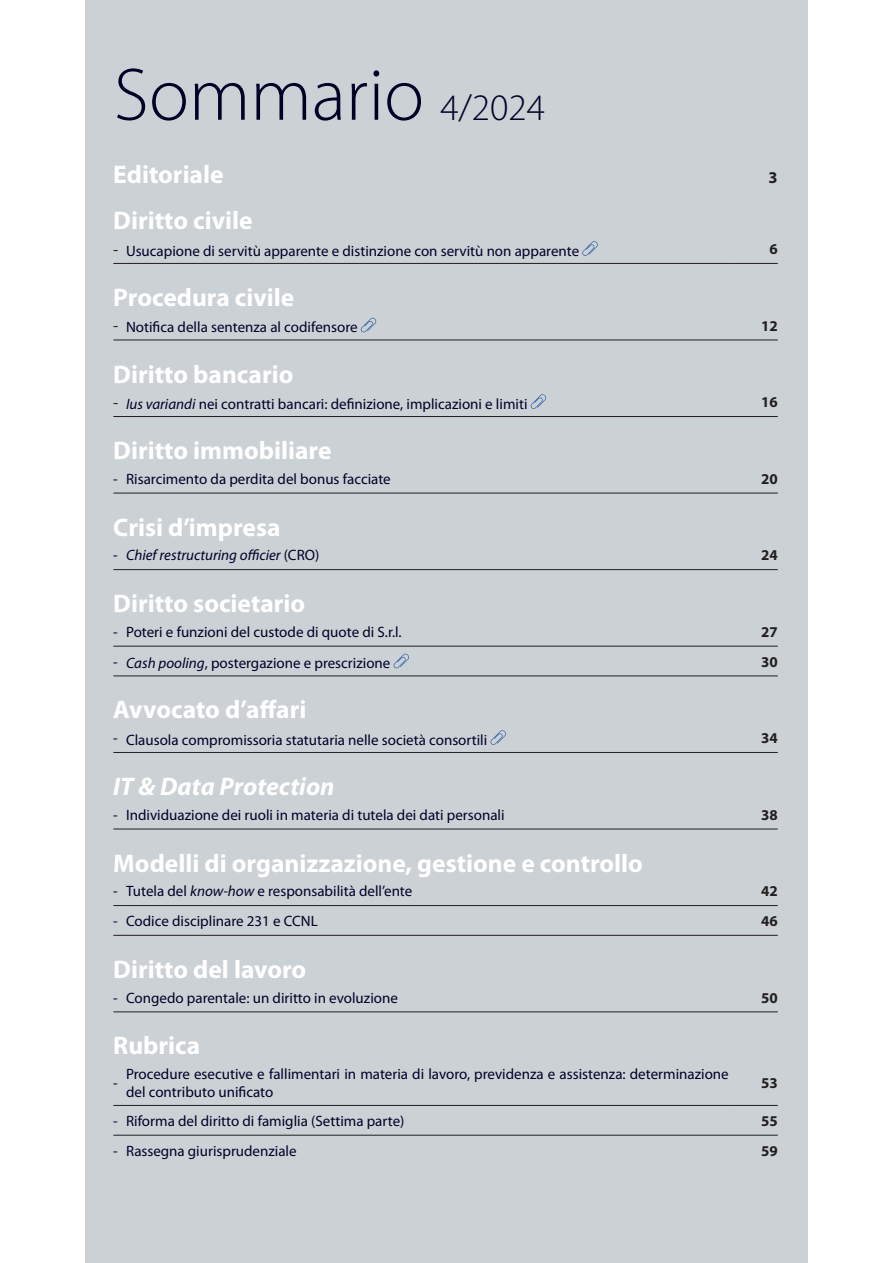
<style>
.page{position:relative;width:893px;height:1263px;background:#fff}
.page>*{position:absolute;margin:0;border:0;box-sizing:border-box;transform-origin:0 0}
.sommario{font:300 75px "Myriad Pro";color:#030028}
.area{font:700 25.5px "Myriad Pro";color:#fff}
.area-2{font:italic 700 25.5px "Myriad Pro";color:#fff}
.t1{font:16.5px "Myriad Pro";color:#231f20}
.t2{font:700 16.5px "Myriad Pro";color:#231f20}
.titoli-indice{font:15px/18px "Myriad Pro";color:#030028}
.titoli-indice-2{font:italic 15px "Myriad Pro";color:#030028}
.numero-pagina{font:700 15px "Myriad Pro";color:#231f20}
.s1{font-size:37.5px}
.s2{font-style:italic}
.s3{font-style:normal}
</style>
<div class="page">
<div style="left:85px;top:0;width:723px;height:1263px;background:#cbd1d5"></div>
<svg style="left:113px;top:905px;width:13px;height:1px"></svg>
<hr style="left:126px;top:905px;width:607px;height:1px;background:#231f20">
<hr style="left:733px;top:905px;width:45px;height:1px;background:#231f20">
<svg style="left:113px;top:1105px;width:13px;height:1px"></svg>
<hr style="left:126px;top:1105px;width:607px;height:1px;background:#231f20">
<hr style="left:733px;top:1105px;width:45px;height:1px;background:#231f20">
<svg style="left:113px;top:1135px;width:13px;height:1px"></svg>
<hr style="left:126px;top:1135px;width:607px;height:1px;background:#231f20">
<hr style="left:733px;top:1135px;width:45px;height:1px;background:#231f20">
<svg style="left:113px;top:263px;width:13px;height:1px"></svg>
<hr style="left:126px;top:263px;width:607px;height:1px;background:#231f20">
<hr style="left:733px;top:263px;width:45px;height:1px;background:#231f20">
<svg style="left:113px;top:340px;width:13px;height:1px"></svg>
<hr style="left:126px;top:340px;width:607px;height:1px;background:#231f20">
<hr style="left:733px;top:340px;width:45px;height:1px;background:#231f20">
<svg style="left:113px;top:416px;width:13px;height:1px"></svg>
<hr style="left:126px;top:416px;width:607px;height:1px;background:#231f20">
<hr style="left:733px;top:416px;width:45px;height:1px;background:#231f20">
<svg style="left:113px;top:493px;width:13px;height:1px"></svg>
<hr style="left:126px;top:493px;width:607px;height:1px;background:#231f20">
<hr style="left:733px;top:493px;width:45px;height:1px;background:#231f20">
<svg style="left:113px;top:569px;width:13px;height:1px"></svg>
<hr style="left:126px;top:569px;width:607px;height:1px;background:#231f20">
<hr style="left:733px;top:569px;width:45px;height:1px;background:#231f20">
<svg style="left:113px;top:646px;width:13px;height:1px"></svg>
<hr style="left:126px;top:646px;width:607px;height:1px;background:#231f20">
<hr style="left:733px;top:646px;width:45px;height:1px;background:#231f20">
<svg style="left:113px;top:676px;width:13px;height:1px"></svg>
<hr style="left:126px;top:676px;width:607px;height:1px;background:#231f20">
<hr style="left:733px;top:676px;width:45px;height:1px;background:#231f20">
<svg style="left:113px;top:752px;width:13px;height:1px"></svg>
<hr style="left:126px;top:752px;width:607px;height:1px;background:#231f20">
<hr style="left:733px;top:752px;width:45px;height:1px;background:#231f20">
<svg style="left:113px;top:829px;width:13px;height:1px"></svg>
<hr style="left:126px;top:829px;width:607px;height:1px;background:#231f20">
<hr style="left:733px;top:829px;width:45px;height:1px;background:#231f20">
<svg style="left:113px;top:935px;width:13px;height:1px"></svg>
<hr style="left:126px;top:935px;width:607px;height:1px;background:#231f20">
<hr style="left:733px;top:935px;width:45px;height:1px;background:#231f20">
<svg style="left:113px;top:1011px;width:13px;height:1px"></svg>
<hr style="left:126px;top:1011px;width:607px;height:1px;background:#231f20">
<hr style="left:733px;top:1011px;width:45px;height:1px;background:#231f20">
<svg style="left:582px;top:241px;width:16px;height:15px"></svg>
<svg style="left:361px;top:317px;width:16px;height:16px"></svg>
<svg style="left:530px;top:394px;width:17px;height:15px"></svg>
<svg style="left:393px;top:653px;width:16px;height:16px"></svg>
<svg style="left:490px;top:730px;width:16px;height:15px"></svg>
<p class="sommario" style="left:114px;top:54px;width:433px">Sommario <span class="s1">4/2024</span></p>
<p class="area" style="left:113px;top:157px;width:112px">Editoriale</p>
<p class="t2" style="left:769px;top:166px;width:11px">3</p>
<p class="area" style="left:113px;top:204px;width:141px">Diritto civile</p>
<p class="t1" style="left:113px;top:239px;width:7px">-</p>
<p class="titoli-indice" style="left:126px;top:242px;width:455px">Usucapione di servitù apparente e distinzione con servitù non apparente</p>
<p class="numero-pagina" style="left:769px;top:239px;width:10px">6</p>
<p class="area" style="left:113px;top:281px;width:183px">Procedura civile</p>
<p class="t1" style="left:113px;top:316px;width:7px">-</p>
<p class="titoli-indice" style="left:126px;top:318px;width:233px">Notifica della sentenza al codifensore</p>
<p class="numero-pagina" style="left:761px;top:316px;width:18px">12</p>
<p class="area" style="left:113px;top:357px;width:182px">Diritto bancario</p>
<p class="t1" style="left:113px;top:392px;width:7px">-</p>
<p class="titoli-indice" style="left:126px;top:395px;width:403px"><span class="s2">Ius variandi</span> nei contratti bancari: definizione, implicazioni e limiti</p>
<p class="numero-pagina" style="left:761px;top:392px;width:18px">16</p>
<p class="area" style="left:113px;top:434px;width:220px">Diritto immobiliare</p>
<p class="titoli-indice" style="left:113px;top:469px;width:6px">-</p>
<p class="titoli-indice" style="left:126px;top:469px;width:266px">Risarcimento da perdita del bonus facciate</p>
<p class="numero-pagina" style="left:761px;top:469px;width:18px">20</p>
<p class="area" style="left:113px;top:510px;width:169px">Crisi d’impresa</p>
<p class="titoli-indice" style="left:113px;top:546px;width:6px">-</p>
<p class="titoli-indice-2" style="left:126px;top:546px;width:195px">Chief restructuring officier <span class="s3">(CRO)</span></p>
<p class="numero-pagina" style="left:761px;top:545px;width:18px">24</p>
<p class="area" style="left:113px;top:587px;width:193px">Diritto societario</p>
<p class="titoli-indice" style="left:113px;top:623px;width:6px">-</p>
<p class="titoli-indice" style="left:126px;top:623px;width:277px">Poteri e funzioni del custode di quote di S.r.l.</p>
<p class="numero-pagina" style="left:761px;top:622px;width:18px">27</p>
<p class="titoli-indice" style="left:113px;top:652px;width:6px">-</p>
<p class="titoli-indice" style="left:126px;top:654px;width:266px"><span class="s2">Cash pooling</span>, postergazione e prescrizione</p>
<p class="numero-pagina" style="left:761px;top:652px;width:18px">30</p>
<p class="area" style="left:113px;top:693px;width:195px">Avvocato d’affari</p>
<p class="titoli-indice" style="left:113px;top:729px;width:6px">-</p>
<p class="titoli-indice" style="left:126px;top:731px;width:363px">Clausola compromissoria statutaria nelle società consortili</p>
<p class="numero-pagina" style="left:761px;top:728px;width:18px">34</p>
<p class="area-2" style="left:113px;top:770px;width:223px">IT &amp; Data Protection</p>
<p class="titoli-indice" style="left:113px;top:805px;width:6px">-</p>
<p class="titoli-indice" style="left:126px;top:805px;width:380px">Individuazione dei ruoli in materia di tutela dei dati personali</p>
<p class="numero-pagina" style="left:761px;top:805px;width:18px">38</p>
<p class="area" style="left:113px;top:846px;width:531px">Modelli di organizzazione, gestione e controllo</p>
<p class="titoli-indice" style="left:113px;top:882px;width:6px">-</p>
<p class="titoli-indice" style="left:126px;top:882px;width:288px">Tutela del <span class="s2">know-how</span> e responsabilità dell’ente</p>
<p class="numero-pagina" style="left:761px;top:881px;width:18px">42</p>
<p class="titoli-indice" style="left:113px;top:912px;width:6px">-</p>
<p class="titoli-indice" style="left:126px;top:912px;width:193px">Codice disciplinare 231 e CCNL</p>
<p class="numero-pagina" style="left:761px;top:911px;width:18px">46</p>
<p class="area" style="left:113px;top:953px;width:195px">Diritto del lavoro</p>
<p class="titoli-indice" style="left:113px;top:988px;width:6px">-</p>
<p class="titoli-indice" style="left:126px;top:988px;width:273px">Congedo parentale: un diritto in evoluzione</p>
<p class="numero-pagina" style="left:761px;top:988px;width:18px">50</p>
<p class="area" style="left:113px;top:1029px;width:88px">Rubrica</p>
<p class="titoli-indice" style="left:113px;top:1073px;width:6px">-</p>
<p class="titoli-indice" style="left:126px;top:1064px;width:604px">Procedure esecutive e fallimentari in materia di lavoro, previdenza e assistenza: determinazione del contributo unificato</p>
<p class="numero-pagina" style="left:761px;top:1073px;width:18px">53</p>
<p class="titoli-indice" style="left:113px;top:1112px;width:6px">-</p>
<p class="titoli-indice" style="left:126px;top:1112px;width:280px">Riforma del diritto di famiglia (Settima parte)</p>
<p class="numero-pagina" style="left:761px;top:1111px;width:18px">55</p>
<p class="titoli-indice" style="left:113px;top:1141px;width:6px">-</p>
<p class="titoli-indice" style="left:126px;top:1141px;width:172px">Rassegna giurisprudenziale</p>
<p class="numero-pagina" style="left:761px;top:1141px;width:18px">59</p>
</div>
